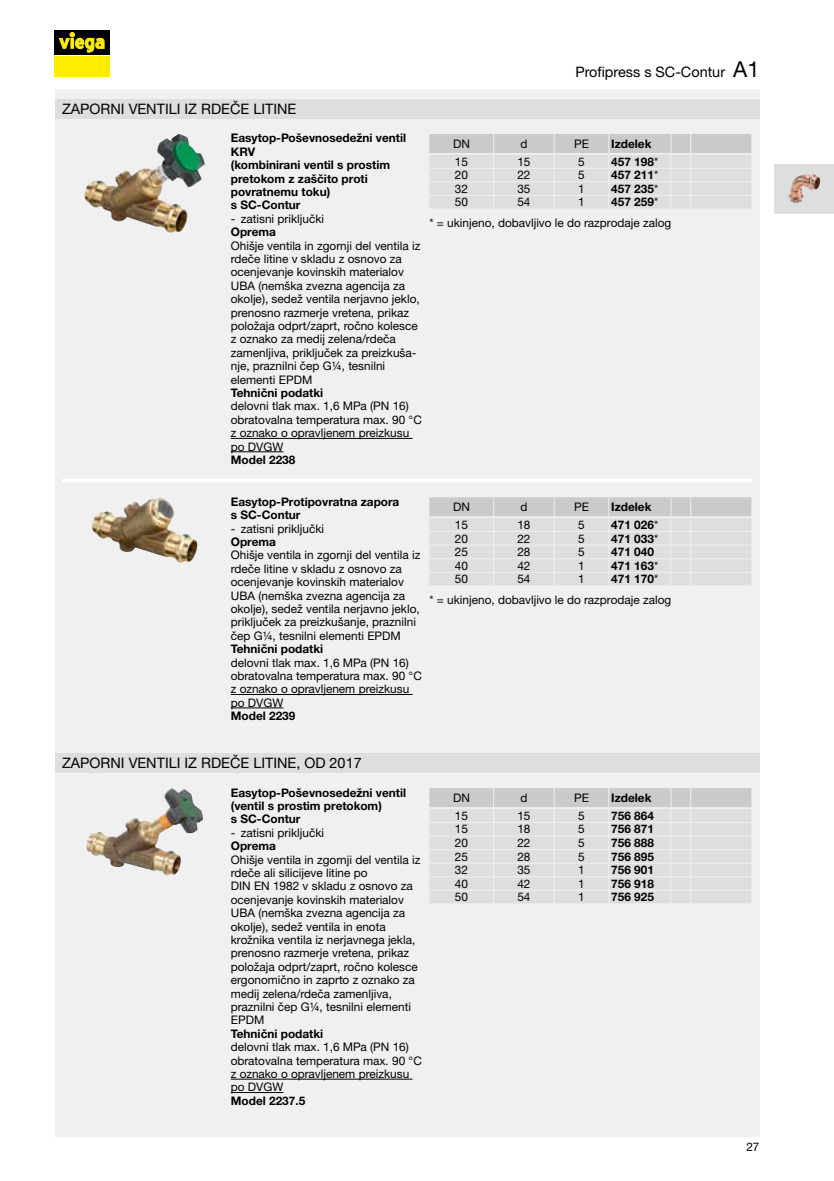
<style>
.page{position:relative;width:834px;height:1181px;background:#fff}
.page>*{position:absolute;margin:0;border:0;box-sizing:border-box;transform-origin:0 0}
.t1{font:14.35px "M Ying Hei PR Cfor Viega W4";color:#000}
.t2{font:11.9px/13.5px "M Ying Hei PR Cfor Viega W4";color:#000}
.t3{font:11.9px/13.5px "M Ying Hei PR Cfor Viega W7";color:#000}
.s1{font-size:21.88px}
.s2{font-family:"M Ying Hei PR Cfor Viega W4"}
</style>
<div class="page">
<div style="left:55px;top:89px;width:704px;height:1047px;background:#f0f0f0"></div>
<div style="left:774px;top:164px;width:59px;height:49px;background:#dddede"></div>
<img style="left:788px;top:174px;width:32px;height:29px">
<svg style="left:429px;top:134px;width:323px;height:74px;background:#d9dada"></svg>
<hr style="left:231px;top:438px;width:181px;height:1px;background:#000">
<hr style="left:231px;top:451px;width:52px;height:1px;background:#000">
<img style="left:94px;top:134px;width:84px;height:53px">
<div style="left:55px;top:99px;width:704px;height:20px;background:#dddede"></div>
<svg style="left:429px;top:497px;width:323px;height:88px;background:#dadbdb"></svg>
<hr style="left:231px;top:694px;width:181px;height:1px;background:#000">
<hr style="left:231px;top:707px;width:52px;height:1px;background:#000">
<img style="left:92px;top:497px;width:67px;height:29px">
<svg style="left:429px;top:788px;width:323px;height:115px;background:#dbdcdc"></svg>
<hr style="left:231px;top:1079px;width:181px;height:1px;background:#000">
<hr style="left:231px;top:1092px;width:52px;height:1px;background:#000">
<img style="left:105px;top:789px;width:65px;height:48px">
<div style="left:55px;top:753px;width:704px;height:20px;background:#dddede"></div>
<hr style="left:62px;top:479px;width:690px;height:3px;background:#fff">
<div style="left:55px;top:56px;width:55px;height:21px;background:#ffed00"></div>
<div style="left:55px;top:30px;width:55px;height:24px;background:#000"></div>
<svg style="left:59px;top:32px;width:45px;height:21px"></svg>
<p class="t1" style="left:575px;top:63px;width:185px">Profipress s SC-Contur <span class="s1">A1</span></p>
<p class="t1" style="left:62px;top:100px;width:236px">ZAPORNI VENTILI IZ RDEČE LITINE</p>
<p class="t3" style="left:231px;top:131px;width:177px">Easytop-Poševnosedežni ventil<br>KRV<br>(kombinirani ventil s prostim pretokom z zaščito proti povratnemu toku)<br>s -SC-Contur</p>
<p class="t2" style="left:231px;top:212px;width:95px">- zatisni priključki</p>
<p class="t3" style="left:231px;top:225px;width:47px">Oprema</p>
<p class="t2" style="left:231px;top:239px;width:191px">Ohišje ventila in zgornji del ventila iz rdeče litine v skladu z osnovo za ocenjevanje kovinskih materialov UBA (nemška zvezna agencija za okolje), sedež ventila nerjavno jeklo, prenosno razmerje vretena, prikaz položaja odprt/zaprt, ročno kolesce z oznako za medij zelena/rdeča zamenljiva, priključek za preizkuša&shy;nje, praznilni čep G¼, tesnilni elementi EPDM</p>
<p class="t3" style="left:231px;top:386px;width:94px">Tehnični podatki</p>
<p class="t2" style="left:231px;top:399px;width:192px">delovni tlak max. -1,6 -MPa (PN 16) obratovalna temperatura max. -90 -°C z oznako o opravljenem preizkusu po DVGW</p>
<p class="t3" style="left:231px;top:453px;width:66px">Model 2238</p>
<p class="t2" style="left:453px;top:137px;width:18px">DN</p>
<p class="t2" style="left:520px;top:137px;width:9px">d</p>
<p class="t2" style="left:574px;top:137px;width:16px">PE</p>
<p class="t3" style="left:611px;top:137px;width:42px">Izdelek</p>
<p class="t2" style="left:455px;top:155px;width:15px">15</p>
<p class="t2" style="left:517px;top:155px;width:15px">15</p>
<p class="t2" style="left:578px;top:154px;width:8px">5</p>
<p class="t3" style="left:611px;top:154px;width:48px">457 198<span class="s2">*</span></p>
<p class="t2" style="left:455px;top:168px;width:15px">20</p>
<p class="t2" style="left:517px;top:168px;width:15px">22</p>
<p class="t2" style="left:578px;top:168px;width:8px">5</p>
<p class="t3" style="left:611px;top:168px;width:48px">457 211<span class="s2">*</span></p>
<p class="t2" style="left:455px;top:182px;width:15px">32</p>
<p class="t2" style="left:517px;top:182px;width:15px">35</p>
<p class="t2" style="left:578px;top:182px;width:8px">1</p>
<p class="t3" style="left:611px;top:182px;width:48px">457 235<span class="s2">*</span></p>
<p class="t2" style="left:455px;top:195px;width:15px">50</p>
<p class="t2" style="left:517px;top:195px;width:15px">54</p>
<p class="t2" style="left:578px;top:195px;width:8px">1</p>
<p class="t3" style="left:611px;top:195px;width:48px">457 259<span class="s2">*</span></p>
<p class="t2" style="left:429px;top:216px;width:243px">* = -ukinjeno, dobavljivo le do razprodaje zalog</p>
<p class="t3" style="left:231px;top:495px;width:170px">Easytop-Protipovratna zapora s -SC-Contur</p>
<p class="t2" style="left:231px;top:521px;width:95px">- zatisni priključki</p>
<p class="t3" style="left:231px;top:535px;width:47px">Oprema</p>
<p class="t2" style="left:231px;top:548px;width:191px">Ohišje ventila in zgornji del ventila iz rdeče litine v skladu z osnovo za ocenjevanje kovinskih materialov UBA (nemška zvezna agencija za okolje), sedež ventila nerjavno jeklo, priključek za preizkušanje, praznilni čep G¼, tesnilni elementi EPDM</p>
<p class="t3" style="left:231px;top:642px;width:94px">Tehnični podatki</p>
<p class="t2" style="left:231px;top:655px;width:192px">delovni tlak max. -1,6 -MPa (PN 16) obratovalna temperatura max. -90 -°C z oznako o opravljenem preizkusu po DVGW</p>
<p class="t3" style="left:231px;top:709px;width:66px">Model 2239</p>
<p class="t2" style="left:453px;top:500px;width:18px">DN</p>
<p class="t2" style="left:520px;top:500px;width:9px">d</p>
<p class="t2" style="left:574px;top:500px;width:16px">PE</p>
<p class="t3" style="left:611px;top:500px;width:42px">Izdelek</p>
<p class="t2" style="left:455px;top:518px;width:15px">15</p>
<p class="t2" style="left:517px;top:518px;width:15px">18</p>
<p class="t2" style="left:578px;top:518px;width:8px">5</p>
<p class="t3" style="left:611px;top:518px;width:48px">471 026<span class="s2">*</span></p>
<p class="t2" style="left:455px;top:531px;width:15px">20</p>
<p class="t2" style="left:517px;top:531px;width:15px">22</p>
<p class="t2" style="left:578px;top:531px;width:8px">5</p>
<p class="t3" style="left:611px;top:531px;width:48px">471 033<span class="s2">*</span></p>
<p class="t2" style="left:455px;top:545px;width:15px">25</p>
<p class="t2" style="left:517px;top:545px;width:15px">28</p>
<p class="t2" style="left:578px;top:545px;width:8px">5</p>
<p class="t3" style="left:611px;top:545px;width:44px">471 040</p>
<p class="t2" style="left:455px;top:559px;width:15px">40</p>
<p class="t2" style="left:517px;top:559px;width:15px">42</p>
<p class="t2" style="left:578px;top:559px;width:8px">1</p>
<p class="t3" style="left:611px;top:559px;width:48px">471 163<span class="s2">*</span></p>
<p class="t2" style="left:455px;top:572px;width:15px">50</p>
<p class="t2" style="left:517px;top:572px;width:15px">54</p>
<p class="t2" style="left:578px;top:572px;width:8px">1</p>
<p class="t3" style="left:611px;top:572px;width:48px">471 170<span class="s2">*</span></p>
<p class="t2" style="left:429px;top:593px;width:243px">* = -ukinjeno, dobavljivo le do razprodaje zalog</p>
<p class="t1" style="left:62px;top:754px;width:301px">ZAPORNI VENTILI IZ RDEČE LITINE, OD 2017</p>
<p class="t3" style="left:231px;top:785px;width:177px">Easytop-Poševnosedežni ventil (ventil s prostim pretokom)<br>s -SC-Contur</p>
<p class="t2" style="left:231px;top:825px;width:95px">- zatisni priključki</p>
<p class="t3" style="left:231px;top:839px;width:47px">Oprema</p>
<p class="t2" style="left:231px;top:852px;width:191px">Ohišje ventila in zgornji del ventila iz rdeče ali silicijeve litine po<br>DIN -EN -1982 v skladu z osnovo za ocenjevanje kovinskih materialov<br>UBA (nemška zvezna agencija za okolje), sedež ventila in enota krožnika ventila iz nerjavnega jekla, prenosno razmerje vretena, prikaz položaja odprt/zaprt, ročno kolesce ergonomično in zaprto z oznako za medij zelena/rdeča zamenljiva, praznilni čep G¼, tesnilni elementi<br>EPDM</p>
<p class="t3" style="left:231px;top:1026px;width:94px">Tehnični podatki</p>
<p class="t2" style="left:231px;top:1040px;width:192px">delovni tlak max. -1,6 -MPa (PN 16) obratovalna temperatura max. -90 -°C z oznako o opravljenem preizkusu po DVGW</p>
<p class="t3" style="left:231px;top:1093px;width:76px">Model 2237.5</p>
<p class="t2" style="left:453px;top:791px;width:18px">DN</p>
<p class="t2" style="left:520px;top:791px;width:9px">d</p>
<p class="t2" style="left:574px;top:791px;width:16px">PE</p>
<p class="t3" style="left:611px;top:791px;width:42px">Izdelek</p>
<p class="t2" style="left:455px;top:809px;width:15px">15</p>
<p class="t2" style="left:517px;top:809px;width:15px">15</p>
<p class="t2" style="left:578px;top:808px;width:8px">5</p>
<p class="t3" style="left:611px;top:808px;width:44px">756 864</p>
<p class="t2" style="left:455px;top:822px;width:15px">15</p>
<p class="t2" style="left:517px;top:822px;width:15px">18</p>
<p class="t2" style="left:578px;top:822px;width:8px">5</p>
<p class="t3" style="left:611px;top:822px;width:44px">756 871</p>
<p class="t2" style="left:455px;top:836px;width:15px">20</p>
<p class="t2" style="left:517px;top:836px;width:15px">22</p>
<p class="t2" style="left:578px;top:836px;width:8px">5</p>
<p class="t3" style="left:611px;top:836px;width:44px">756 888</p>
<p class="t2" style="left:455px;top:849px;width:15px">25</p>
<p class="t2" style="left:517px;top:849px;width:15px">28</p>
<p class="t2" style="left:578px;top:849px;width:8px">5</p>
<p class="t3" style="left:611px;top:849px;width:44px">756 895</p>
<p class="t2" style="left:455px;top:863px;width:15px">32</p>
<p class="t2" style="left:517px;top:863px;width:15px">35</p>
<p class="t2" style="left:578px;top:863px;width:8px">1</p>
<p class="t3" style="left:611px;top:863px;width:44px">756 901</p>
<p class="t2" style="left:455px;top:876px;width:15px">40</p>
<p class="t2" style="left:517px;top:876px;width:15px">42</p>
<p class="t2" style="left:578px;top:876px;width:8px">1</p>
<p class="t3" style="left:611px;top:876px;width:44px">756 918</p>
<p class="t2" style="left:455px;top:890px;width:15px">50</p>
<p class="t2" style="left:517px;top:890px;width:15px">54</p>
<p class="t2" style="left:578px;top:890px;width:8px">1</p>
<p class="t3" style="left:611px;top:890px;width:44px">756 925</p>
<p class="t2" style="left:746px;top:1140px;width:15px">27</p>
</div>
